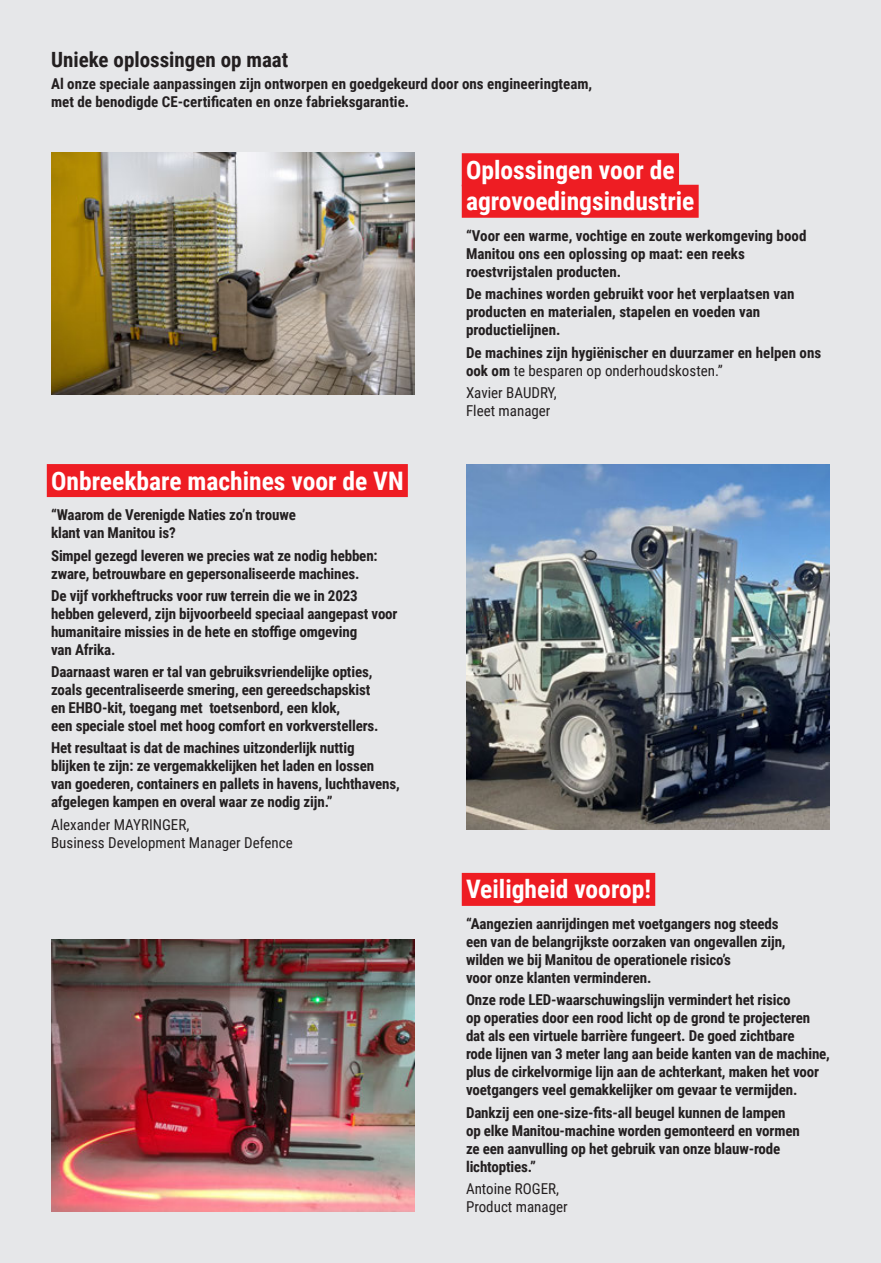
<style>
.page{position:relative;width:881px;height:1263px;background:#fff}
.page>*{position:absolute;margin:0;border:0;box-sizing:border-box;transform-origin:0 0}
.t1{font:700 25.5px/31.5px "Roboto Condensed";color:#fff}
.t2{font:700 21px "Roboto Condensed";color:#231f20}
.t3{font:700 15px/18px "Roboto Condensed";letter-spacing:-.01em;color:#231f20}
.t4{font:15px/18px "Roboto Condensed";color:#231f20}
.s1{font-weight:400}
</style>
<div class="page">
<div style="left:0;top:0;width:880px;height:1263px;background:#e6e7e9"></div>
<div style="left:461px;top:153px;width:217px;height:33px;background:#ee1d23"></div>
<div style="left:461px;top:185px;width:237px;height:33px;background:#ee1d23"></div>
<div style="left:461px;top:873px;width:194px;height:33px;background:#ee1d23"></div>
<div style="left:47px;top:464px;width:360px;height:33px;background:#ee1d23"></div>
<img style="left:51px;top:152px;width:363px;height:242px">
<img style="left:466px;top:465px;width:362px;height:365px">
<img style="left:51px;top:940px;width:363px;height:272px">
<h2 class="t2" style="left:51px;top:45px;width:238px">Unieke oplossingen op maat</h2>
<p class="t3" style="left:51px;top:74px;width:542px">Al onze speciale aanpassingen zijn ontworpen en goedgekeurd door ons engineeringteam, met de benodigde CE-certificaten en onze fabrieksgarantie.</p>
<h1 class="t1" style="left:51px;top:464px;width:354px">Onbreekbare machines voor de VN</h1>
<p class="t3" style="left:51px;top:505px;width:246px">“Waarom de Verenigde Naties zo’n trouwe klant van Manitou is?</p>
<p class="t3" style="left:51px;top:546px;width:328px">Simpel gezegd leveren we precies wat ze nodig hebben: zware, betrouwbare en gepersonaliseerde machines.</p>
<p class="t3" style="left:51px;top:586px;width:348px">De vijf vorkheftrucks voor ruw terrein die we in 2023 hebben geleverd, zijn bijvoorbeeld speciaal aangepast voor humanitaire missies in de hete en stoffige omgeving<br>van Afrika.</p>
<p class="t3" style="left:51px;top:662px;width:329px">Daarnaast waren er tal van gebruiksvriendelijke opties, zoals gecentraliseerde smering, een gereedschapskist en EHBO-kit, toegang met toetsenbord, een klok,<br>een speciale stoel met hoog comfort en vorkverstellers.</p>
<p class="t3" style="left:51px;top:738px;width:350px">Het resultaat is dat de machines uitzonderlijk nuttig<br>blijken te zijn: ze vergemakkelijken het laden en lossen<br>van goederen, containers en pallets in havens, luchthavens, afgelegen kampen en overal waar ze nodig zijn.”</p>
<p class="t4" style="left:51px;top:815px;width:243px">Alexander MAYRINGER,<br>Business Development Manager Defence</p>
<h1 class="t1" style="left:466px;top:153px;width:230px">Oplossingen voor de agrovoedingsindustrie</h1>
<p class="t3" style="left:466px;top:226px;width:342px">“Voor een warme, vochtige en zoute werkomgeving bood<br>Manitou ons een oplossing op maat: een reeks roestvrijstalen producten.</p>
<p class="t3" style="left:466px;top:284px;width:330px">De machines worden gebruikt voor het verplaatsen van producten en materialen, stapelen en voeden van productielijnen.</p>
<p class="t3" style="left:466px;top:343px;width:356px">De machines zijn hygiënischer en duurzamer en helpen ons ook om <span class="s1">te besparen op onderhoudskosten.”</span></p>
<p class="t4" style="left:466px;top:383px;width:92px">Xavier BAUDRY,<br>Fleet manager</p>
<h1 class="t1" style="left:466px;top:873px;width:186px">Veiligheid voorop!</h1>
<p class="t3" style="left:466px;top:914px;width:321px">“Aangezien aanrijdingen met voetgangers nog steeds een van de belangrijkste oorzaken van ongevallen zijn, wilden we bij Manitou de operationele risico’s<br>voor onze klanten verminderen.</p>
<p class="t3" style="left:466px;top:990px;width:365px">Onze rode LED-waarschuwingslijn vermindert het risico<br>op operaties door een rood licht op de grond te projecteren dat als een virtuele barrière fungeert. De goed zichtbare<br>rode lijnen van 3 meter lang aan beide kanten van de machine, plus de cirkelvormige lijn aan de achterkant, maken het voor voetgangers veel gemakkelijker om gevaar te vermijden.</p>
<p class="t3" style="left:466px;top:1103px;width:335px">Dankzij een one-size-fits-all beugel kunnen de lampen op elke Manitou-machine worden gemonteerd en vormen ze een aanvulling op het gebruik van onze blauw-rode lichtopties.”</p>
<p class="t4" style="left:466px;top:1179px;width:103px">Antoine ROGER,<br>Product manager</p>
</div>
